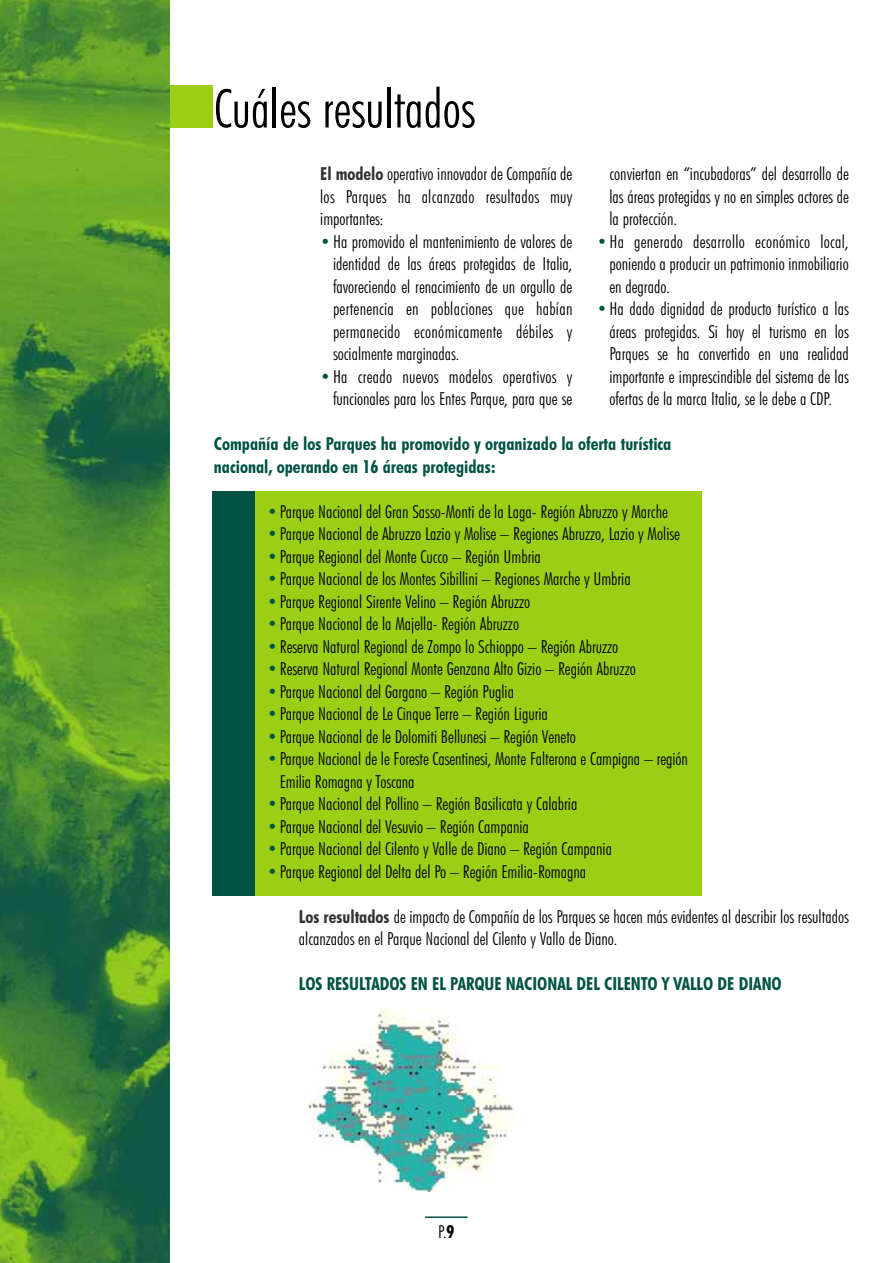
<style>
.page{position:relative;width:893px;height:1263px;background:#fff}
.page>*{position:absolute;margin:0;border:0;box-sizing:border-box;transform-origin:0 0}
.t1{font:300 condensed 54px "Futura BT";color:#000}
.t2{font:300 condensed 18px/22.5px "Futura BT";color:#000;text-align:justify}
.t3{font:700 condensed 18px/22.5px "Futura BT";color:#005343}
.s1{font-weight:700;color:#333}
.s2{color:#005343}
.s3{font-weight:700}
</style>
<div class="page">
<img style="left:309px;top:1009px;width:205px;height:182px">
<hr style="left:425px;top:1216px;width:43px;height:2px;background:#005343">
<div style="left:212px;top:491px;width:43px;height:405px;background:#005343"></div>
<div style="left:255px;top:491px;width:446px;height:405px;background:#9acf16"></div>
<img style="left:0;top:0;width:170px;height:1263px">
<div style="left:170px;top:85px;width:42px;height:43px;background:#9acf16"></div>
<h1 class="t1" style="left:214px;top:85px;width:263px">Cuáles resultados</h1>
<p class="t2" style="left:320px;top:163px;width:254px"><span class="s1">El modelo</span> operativo innovador de Compañía de los Parques ha alcanzado resultados muy importantes:</p>
<p class="t2" style="left:333px;top:231px;width:241px;text-indent:-13px"><span class="s2">•</span>Ha promovido el mantenimiento de valores de identidad de las áreas protegidas de Italia, favoreciendo el renacimiento de un orgullo de pertenencia en poblaciones que habían permanecido económicamente débiles y socialmente marginadas.</p>
<p class="t2" style="left:320px;top:366px;width:254px;text-align:right"><span class="s2">•</span>Ha creado nuevos modelos operativos y funcionales para los Entes Parque, para que se</p>
<p class="t2" style="left:609px;top:163px;width:241px">conviertan en “incubadoras” del desarrollo de las áreas protegidas y no en simples actores de la protección.</p>
<p class="t2" style="left:609px;top:231px;width:241px;text-indent:-13px"><span class="s2">•</span>Ha generado desarrollo económico local, poniendo a producir un patrimonio inmobiliario en degrado.</p>
<p class="t2" style="left:609px;top:298px;width:241px;text-indent:-13px"><span class="s2">•</span>Ha dado dignidad de producto turístico a las áreas protegidas. Si hoy el turismo en los Parques se ha convertido en una realidad importante e imprescindible del sistema de las ofertas de la marca Italia, se le debe a CDP.</p>
<p class="t3" style="left:214px;top:434px;width:459px">Compañía de los Parques ha promovido y organizado la oferta turística nacional, operando en 16 áreas protegidas:</p>
<p class="t2" style="left:267px;top:501px;width:402px"><span class="s2">•</span>Parque Nacional del Gran Sasso-Monti de la Laga- Región Abruzzo y Marche</p>
<p class="t2" style="left:267px;top:523px;width:414px"><span class="s2">•</span>Parque Nacional de Abruzzo Lazio y Molise – Regiones Abruzzo, Lazio y Molise</p>
<p class="t2" style="left:267px;top:546px;width:275px"><span class="s2">•</span>Parque Regional del Monte Cucco – Región Umbria</p>
<p class="t2" style="left:267px;top:568px;width:365px"><span class="s2">•</span>Parque Nacional de los Montes Sibillini – Regiones Marche y Umbria</p>
<p class="t2" style="left:267px;top:591px;width:265px"><span class="s2">•</span>Parque Regional Sirente Velino – Región Abruzzo</p>
<p class="t2" style="left:267px;top:613px;width:253px"><span class="s2">•</span>Parque Nacional de la Majella- Región Abruzzo</p>
<p class="t2" style="left:267px;top:636px;width:353px"><span class="s2">•</span>Reserva Natural Regional de Zompo lo Schioppo – Región Abruzzo</p>
<p class="t2" style="left:267px;top:658px;width:370px"><span class="s2">•</span>Reserva Natural Regional Monte Genzana Alto Gizio – Región Abruzzo</p>
<p class="t2" style="left:267px;top:681px;width:248px"><span class="s2">•</span>Parque Nacional del Gargano – Región Puglia</p>
<p class="t2" style="left:267px;top:703px;width:282px"><span class="s2">•</span>Parque Nacional de Le Cinque Terre – Región Liguria</p>
<p class="t2" style="left:267px;top:726px;width:310px"><span class="s2">•</span>Parque Nacional de le Dolomiti Bellunesi – Región Veneto</p>
<p class="t2" style="left:280px;top:748px;width:410px;text-indent:-13px"><span class="s2">•</span>Parque Nacional de le Foreste Casentinesi, Monte Falterona e Campigna – región<br>Emilia Romagna y Toscana</p>
<p class="t2" style="left:267px;top:793px;width:312px"><span class="s2">•</span>Parque Nacional del Pollino – Región Basilicata y Calabria</p>
<p class="t2" style="left:267px;top:816px;width:263px"><span class="s2">•</span>Parque Nacional del Vesuvio – Región Campania</p>
<p class="t2" style="left:267px;top:838px;width:346px"><span class="s2">•</span>Parque Nacional del Cilento y Valle de Diano – Región Campania</p>
<p class="t2" style="left:267px;top:861px;width:321px"><span class="s2">•</span>Parque Regional del Delta del Po – Región Emilia-Romagna</p>
<p class="t2" style="left:299px;top:906px;width:551px"><span class="s1">Los resultados</span> de impacto de Compañía de los Parques se hacen más evidentes al describir los resultados alcanzados en el Parque Nacional del Cilento y Vallo de Diano.</p>
<p class="t3" style="left:299px;top:974px;width:484px">LOS RESULTADOS EN EL PARQUE NACIONAL DEL CILENTO Y VALLO DE DIANO</p>
<p class="t2" style="left:438px;top:1221px;width:18px">P.<span class="s3">9</span></p>
</div>
